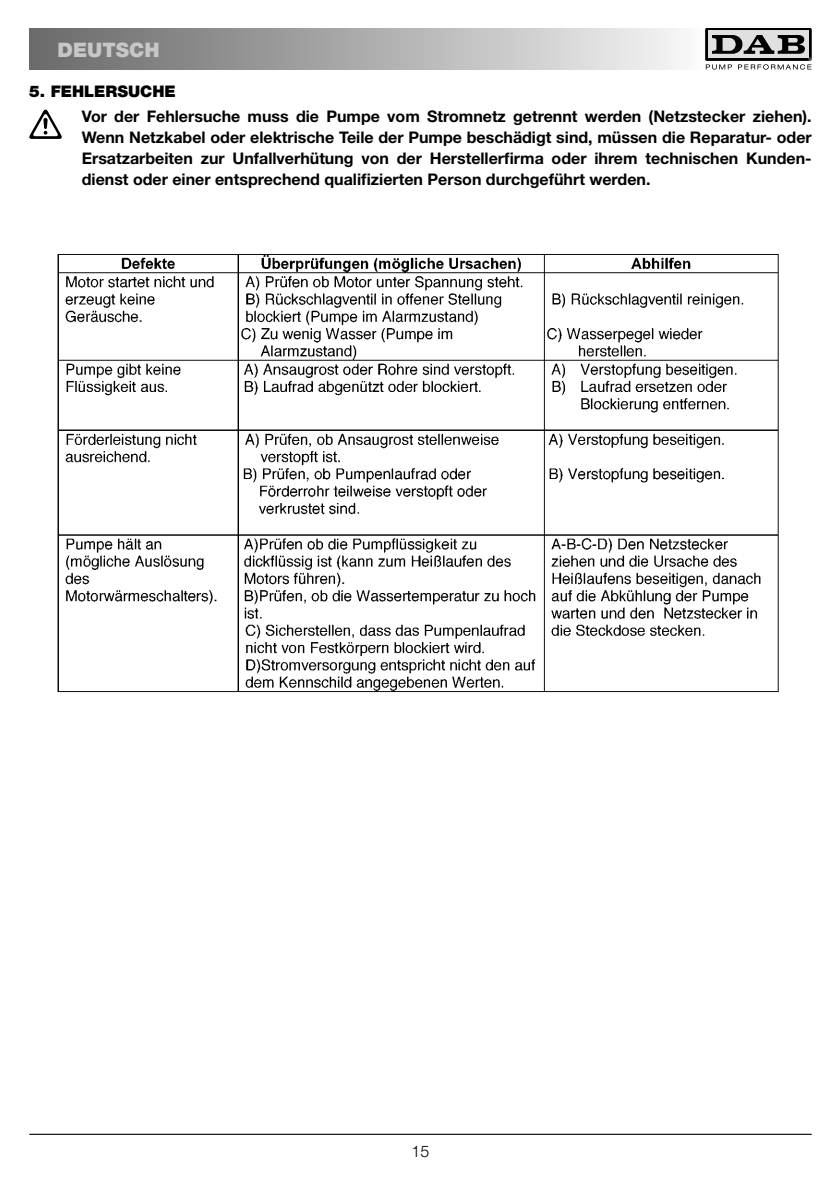
<style>
.page{position:relative;width:839px;height:1192px;background:#fff}
.page>*{position:absolute;margin:0;border:0;box-sizing:border-box;transform-origin:0 0}
.t1{font:900 20px "Helvetica Neue LT";color:#c7c7c7}
.t2{font:700 16px/21px "Helvetica Neue LT";color:#000;text-align:justify}
.t3{font:900 16px "Helvetica Neue LT";color:#000}
.t4{font:300 16px "Helvetica Neue LT";color:#000}
</style>
<div class="page">
<svg style="left:705px;top:28px;width:107px;height:33px"></svg>
<div style="left:708px;top:31px;width:101px;height:27px;background:#e0e0e0"></div>
<svg style="left:706px;top:35px;width:106px;height:35px"></svg>
<hr style="left:29px;top:1133px;width:783px;height:1px;background:#000">
<div style="left:29px;top:28px;width:675px;height:41px;background:linear-gradient(to right,#676767,#f7f7f7)"></div>
<svg style="left:29px;top:110px;width:33px;height:29px"></svg>
<img style="left:57px;top:254px;width:722px;height:439px">
<p class="t1" style="left:58px;top:43px;width:103px">DEUTSCH</p>
<p class="t3" style="left:29px;top:86px;width:148px">5. FEHLERSUCHE</p>
<p class="t2" style="left:82px;top:107px;width:731px">Vor der Fehlersuche muss die Pumpe vom Stromnetz getrennt werden (Netzstecker ziehen).<br>Wenn Netzkabel oder elektrische Teile der Pumpe beschädigt sind, müssen die Reparatur- oder Ersatzarbeiten zur Unfallverhütung von der Herstellerfirma oder ihrem technischen Kunden&shy;dienst oder einer entsprechend qualifizierten Person durchgeführt werden.</p>
<p class="t4" style="left:412px;top:1145px;width:19px">15</p>
</div>
